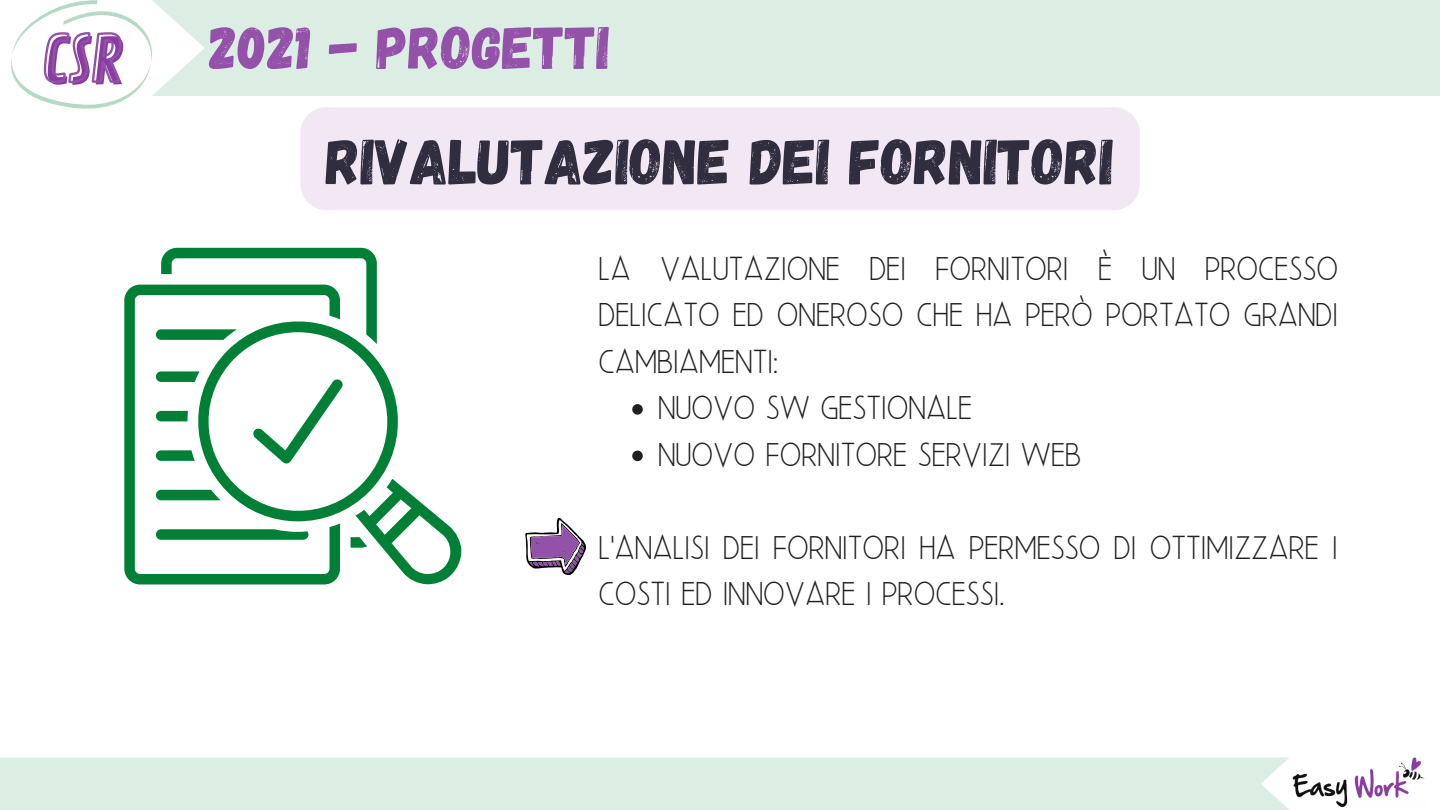
<style>
.page{position:relative;width:1440px;height:810px;background:#fff}
.page>*{position:absolute;margin:0;border:0;box-sizing:border-box;transform-origin:0 0}
.t1{font:64px "Gagalin";color:#302d3e}
.t2{font:62.9px "Contrail One";color:#893da2}
.t3{font:60px "Gagalin";color:#9451aa}
.t4{font:35px/46.5px "Beauty Salon Sans";color:#202021}
</style>
<div class="page">
<img style="left:1292px;top:757px;width:133px;height:51px">
<div style="left:1349px;top:799px;width:79px;height:11px;background:#fefefe"></div>
<svg style="left:11px;top:0;width:141px;height:109px"></svg>
<div style="left:152px;top:0;width:1288px;height:96px;background:#dcede3"></div>
<div style="left:0;top:757px;width:1289px;height:53px;background:#dcede3"></div>
<svg style="left:525px;top:518px;width:61px;height:57px"></svg>
<svg style="left:124px;top:285px;width:32px;height:300px"></svg>
<svg style="left:156px;top:248px;width:306px;height:337px"></svg>
<div style="left:300px;top:107px;width:840px;height:103px;background:#f1e8f4"></div>
<svg style="left:632px;top:404px;width:11px;height:11px"></svg>
<svg style="left:632px;top:451px;width:11px;height:10px"></svg>
<h2 class="t2" style="left:44px;top:25px;width:82px">CSR</h2>
<h3 class="t3" style="left:210px;top:9px;width:402px">2021 - PROGETTI</h3>
<h1 class="t1" style="left:326px;top:120px;width:789px">RIVALUTAZIONE DEI FORNITORI</h1>
<p class="t4" style="left:599px;top:245px;width:741px;text-align:justify">LA VALUTAZIONE DEI FORNITORI È UN PROCESSO DELICATO ED ONEROSO CHE HA PERÒ PORTATO GRANDI CAMBIAMENTI:</p>
<p class="t4" style="left:658px;top:384px;width:425px">NUOVO SW GESTIONALE<br>NUOVO FORNITORE SERVIZI WEB</p>
<p class="t4" style="left:599px;top:524px;width:741px">L'ANALISI DEI FORNITORI HA PERMESSO DI OTTIMIZZARE I<br>COSTI ED INNOVARE I PROCESSI.</p>
</div>
